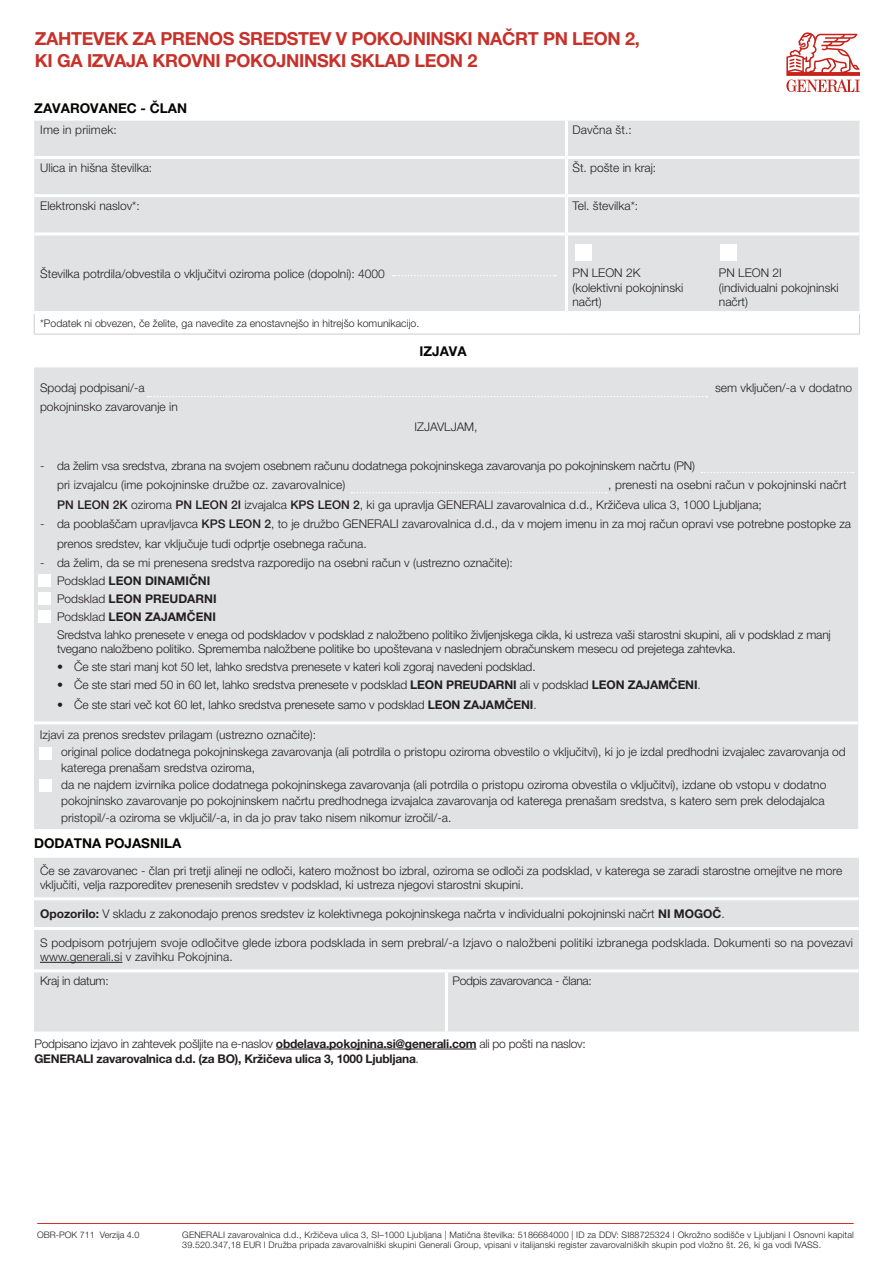
<style>
.page{position:relative;width:893px;height:1263px;background:#fff}
.page>*{position:absolute;margin:0;border:0;box-sizing:border-box;transform-origin:0 0}
.t1{font:700 18px/21.6px "Helvetica Neue LT Pro";letter-spacing:-.02em;color:#c7312a}
.t2{font:700 13.5px "Helvetica Neue LT Pro";color:#040503}
.t3{font:300 12px/14.4px "Helvetica Neue LT Pro";color:#231f20}
.t4{font:700 12px/15px "Helvetica Neue LT Pro";letter-spacing:-.02em;color:#231f20}
.t5{font:300 12px "Helvetica Neue LT Pro";letter-spacing:-.02em;color:#231f20}
.t6{font:300 10.5px "Helvetica Neue LT Pro";color:#231f20}
.t7{font:300 9px/10.5px "Helvetica Neue LT Pro";letter-spacing:.01em;color:#231f20}
.s1{font-weight:500}
.s2{font-weight:700}
.s3{font-weight:300}
</style>
<div class="page">
<div style="left:34px;top:930px;width:825px;height:101px;background:#e1e2e4"></div>
<hr style="left:34px;top:969px;width:412px;height:3px;background:#fff">
<hr style="left:446px;top:969px;width:413px;height:3px;background:#fff">
<hr style="left:445px;top:972px;width:3px;height:59px;background:#fff">
<hr style="left:40px;top:962px;width:83px;height:1px;background:#231f20">
<div style="left:34px;top:367px;width:824px;height:462px;background:#e1e2e4"></div>
<hr style="left:34px;top:721px;width:824px;height:3px;background:#fff">
<svg style="left:148px;top:396px;width:559px;height:1px"></svg>
<svg style="left:701px;top:472px;width:153px;height:1px"></svg>
<hr style="left:37px;top:1223px;width:817px;height:1px;background:#c7312a">
<svg style="left:786px;top:32px;width:74px;height:60px"></svg>
<svg style="left:351px;top:492px;width:256px;height:1px"></svg>
<div style="left:34px;top:858px;width:825px;height:69px;background:#e1e2e4"></div>
<hr style="left:34px;top:897px;width:825px;height:3px;background:#fff">
<hr style="left:276px;top:1049px;width:200px;height:1px;background:#231f20">
<div style="left:38px;top:574px;width:13px;height:12px;background:#fff"></div>
<div style="left:38px;top:592px;width:13px;height:13px;background:#fff"></div>
<div style="left:38px;top:610px;width:13px;height:13px;background:#fff"></div>
<div style="left:39px;top:747px;width:13px;height:12px;background:#fff"></div>
<div style="left:39px;top:779px;width:13px;height:13px;background:#fff"></div>
<svg style="left:35px;top:333px;width:824px;height:1px"></svg>
<div style="left:34px;top:121px;width:825px;height:190px;background:#e1e2e4"></div>
<hr style="left:34px;top:156px;width:532px;height:3px;background:#fff">
<hr style="left:566px;top:156px;width:147px;height:3px;background:#fff">
<hr style="left:565px;top:159px;width:3px;height:35px;background:#fff">
<hr style="left:713px;top:156px;width:146px;height:3px;background:#fff">
<hr style="left:34px;top:194px;width:532px;height:3px;background:#fff">
<hr style="left:566px;top:194px;width:147px;height:3px;background:#fff">
<hr style="left:565px;top:197px;width:3px;height:35px;background:#fff">
<hr style="left:713px;top:194px;width:146px;height:3px;background:#fff">
<hr style="left:34px;top:232px;width:532px;height:3px;background:#fff">
<hr style="left:566px;top:232px;width:147px;height:3px;background:#fff">
<hr style="left:565px;top:235px;width:3px;height:76px;background:#fff">
<hr style="left:713px;top:232px;width:146px;height:3px;background:#fff">
<hr style="left:565px;top:121px;width:3px;height:35px;background:#fff">
<svg style="left:34px;top:314px;width:1px;height:20px"></svg>
<svg style="left:859px;top:314px;width:1px;height:20px"></svg>
<hr style="left:34px;top:334px;width:532px;height:1px;background:#d1d2d4">
<hr style="left:566px;top:334px;width:147px;height:1px;background:#d1d2d4">
<hr style="left:713px;top:334px;width:147px;height:1px;background:#d1d2d4">
<svg style="left:393px;top:275px;width:163px;height:1px"></svg>
<div style="left:575px;top:244px;width:17px;height:17px;background:#fff"></div>
<div style="left:720px;top:244px;width:17px;height:17px;background:#fff"></div>
<h1 class="t1" style="left:35px;top:28px;width:606px">ZAHTEVEK ZA PRENOS SREDSTEV V POKOJNINSKI NAČRT PN LEON 2,<br>KI GA IZVAJA KROVNI POKOJNINSKI SKLAD LEON 2</h1>
<p class="t2" style="left:34px;top:100px;width:154px">ZAVAROVANEC - ČLAN</p>
<p class="t3" style="left:40px;top:122px;width:78px">Ime in priimek:</p>
<p class="t3" style="left:572px;top:122px;width:61px">Davčna št.:</p>
<p class="t3" style="left:40px;top:160px;width:114px">Ulica in hišna številka:</p>
<p class="t3" style="left:572px;top:160px;width:85px">Št. pošte in kraj:</p>
<p class="t3" style="left:40px;top:199px;width:101px">Elektronski naslov*:</p>
<p class="t3" style="left:572px;top:199px;width:67px">Tel. številka*:</p>
<p class="t3" style="left:40px;top:266px;width:346px">Številka potrdila/obvestila o vključitvi oziroma police (dopolni): 4000</p>
<p class="t3" style="left:572px;top:266px;width:112px">PN LEON 2K (kolektivni pokojninski načrt)</p>
<p class="t3" style="left:719px;top:266px;width:121px">PN LEON 2I (individualni pokojninski načrt)</p>
<p class="t6" style="left:40px;top:317px;width:381px">*Podatek ni obvezen, če želite, ga navedite za enostavnejšo in hitrejšo komunikacijo.</p>
<p class="t2" style="left:419px;top:343px;width:49px">IZJAVA</p>
<p class="t3" style="left:40px;top:380px;width:106px">Spodaj podpisani/-a</p>
<p class="t3" style="left:715px;top:380px;width:138px">sem vključen/-a v dodatno</p>
<p class="t3" style="left:40px;top:399px;width:139px">pokojninsko zavarovanje in</p>
<p class="t3" style="left:415px;top:419px;width:64px">IZJAVLJAM,</p>
<p class="t3" style="left:57px;top:455px;width:640px;line-height:19.5px;text-indent:-17px">- da želim vsa sredstva, zbrana na svojem osebnem računu dodatnega pokojninskega zavarovanja po pokojninskem načrtu (PN) pri izvajalcu (ime pokojninske družbe oz. zavarovalnice)</p>
<p class="t3" style="left:57px;top:475px;width:791px;line-height:19.5px;text-indent:551px">, prenesti na osebni račun v pokojninski načrt<br><span class="s1">PN LEON 2K</span> oziroma <span class="s1">PN LEON 2I</span> izvajalca <span class="s1">KPS LEON 2</span>, ki ga upravlja GENERALI zavarovalnica d.d., Kržičeva ulica 3, 1000 Ljubljana;</p>
<p class="t3" style="left:57px;top:514px;width:796px;line-height:19.5px;text-indent:-17px">- da pooblaščam upravljavca <span class="s1">KPS LEON 2</span>, to je družbo GENERALI zavarovalnica d.d., da v mojem imenu in za moj račun opravi vse potrebne postopke za prenos sredstev, kar vključuje tudi odprtje osebnega računa.</p>
<p class="t3" style="left:57px;top:553px;width:775px;line-height:18px;text-indent:-17px">- da želim, da se mi prenesena sredstva razporedijo na osebni račun v (ustrezno označite):<br>Podsklad <span class="s2">LEON DINAMIČNI<br></span>Podsklad <span class="s2">LEON PREUDARNI<br></span>Podsklad <span class="s2">LEON ZAJAMČENI<br></span>Sredstva lahko prenesete v enega od podskladov v podsklad z naložbeno politiko življenjskega cikla, ki ustreza vaši starostni skupini, ali v podsklad z manj</p>
<p class="t3" style="left:57px;top:642px;width:680px">tvegano naložbeno politiko. Sprememba naložbene politike bo upoštevana v naslednjem obračunskem mesecu od prejetega zahtevka.</p>
<p class="t3" style="left:57px;top:660px;width:480px">• Če ste stari manj kot 50 let, lahko sredstva prenesete v kateri koli zgoraj navedeni podsklad.</p>
<p class="t3" style="left:57px;top:678px;width:645px">• Če ste stari med 50 in 60 let, lahko sredstva prenesete v podsklad <span class="s2">LEON PREUDARNI</span> ali v podsklad <span class="s2">LEON ZAJAMČENI</span>.</p>
<p class="t3" style="left:57px;top:697px;width:481px">• Če ste stari več kot 60 let, lahko sredstva prenesete samo v podsklad <span class="s2">LEON ZAJAMČENI</span>.</p>
<p class="t3" style="left:61px;top:726px;width:786px;line-height:16.5px;text-indent:-21px">Izjavi za prenos sredstev prilagam (ustrezno označite):<br>original police dodatnega pokojninskega zavarovanja (ali potrdila o pristopu oziroma obvestilo o vključitvi), ki jo je izdal predhodni izvajalec zavarovanja od katerega prenašam sredstva oziroma,<br>da ne najdem izvirnika police dodatnega pokojninskega zavarovanja (ali potrdila o pristopu oziroma obvestila o vključitvi), izdane ob vstopu v dodatno pokojninsko zavarovanje po pokojninskem načrtu predhodnega izvajalca zavarovanja od katerega prenašam sredstva, s katero sem prek delodajalca pristopil/-a oziroma se vključil/-a, in da jo prav tako nisem nikomur izročil/-a.</p>
<p class="t2" style="left:34px;top:835px;width:149px">DODATNA POJASNILA</p>
<p class="t3" style="left:40px;top:863px;width:804px">Če se zavarovanec - član pri tretji alineji ne odloči, katero možnost bo izbral, oziroma se odloči za podsklad, v katerega se zaradi starostne omejitve ne more vključiti, velja razporeditev prenesenih sredstev v podsklad, ki ustreza njegovi starostni skupini.</p>
<p class="t3" style="left:40px;top:906px;width:686px"><span class="s2">Opozorilo:</span> V skladu z zakonodajo prenos sredstev iz kolektivnega pokojninskega načrta v individualni pokojninski načrt <span class="s2">NI MOGOČ</span>.</p>
<p class="t3" style="left:40px;top:935px;width:814px">S podpisom potrjujem svoje odločitve glede izbora podsklada in sem prebral/-a Izjavo o naložbeni politiki izbranega podsklada. Dokumenti so na povezavi www.generali.si v zavihku Pokojnina.</p>
<p class="t5" style="left:40px;top:974px;width:70px">Kraj in datum:</p>
<p class="t5" style="left:452px;top:974px;width:141px">Podpis zavarovanca - člana:</p>
<p class="t4" style="left:34px;top:1036px;width:553px"><span class="s3">Podpisano izjavo in zahtevek pošljite na e-naslov</span> obdelava.pokojnina.si@generali.com <span class="s3">ali po pošti na naslov:<br></span>GENERALI zavarovalnica d.d. (za BO), Kržičeva ulica 3, 1000 Ljubljana<span class="s3">.</span></p>
<p class="t7" style="left:37px;top:1229px;width:104px">OBR-POK 711 Verzija 4.0</p>
<p class="t7" style="left:182px;top:1229px;width:673px">GENERALI zavarovalnica d.d., Kržičeva ulica 3, SI–1000 Ljubljana | Matična številka: 5186684000 | ID za DDV: SI88725324 I Okrožno sodišče v Ljubljani I Osnovni kapital<br>39.520.347,18 EUR I Družba pripada zavarovalniški skupini Generali Group, vpisani v italijanski register zavarovalniških skupin pod vložno št. 26, ki ga vodi IVASS.</p>
</div>
